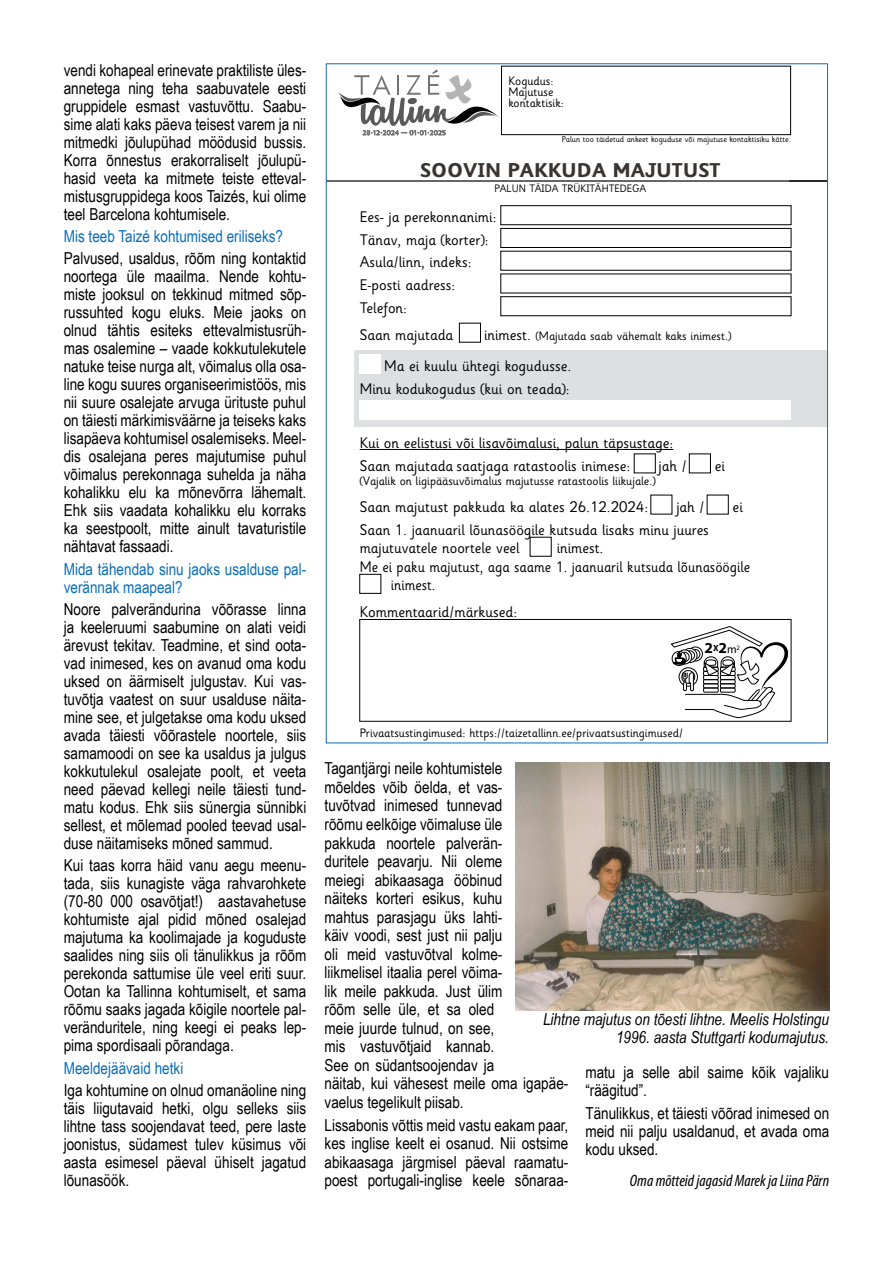
<style>
.page{position:relative;width:893px;height:1263px;background:#fff}
.page>*{position:absolute;margin:0;border:0;box-sizing:border-box;transform-origin:0 0}
.t1{font:700 19.8px "Sassoon Infant Std";color:#3a3431}
.t2{font:16.5px/18px "Arial Narrow";color:#000;text-align:justify}
.t3{font:16.5px/18px "Arial Narrow";color:#0b6db7}
.t4{font:italic 16.5px/18px "Arial Narrow";color:#000;text-align:right}
.t5{font:italic condensed 16.5px "Myriad Pro";color:#000}
.t6{font:15.3px/22.6px "Sassoon Infant Std";color:#000}
.t7{font:15.3px "Sassoon Infant Std";color:#000;scale:.95 1}
.t8{font:700 15.3px "Myriad Pro";color:#000}
.t9{font:12.3px/10.6px "Sassoon Infant Std";color:#000}
.t10{font:10.65px "Sassoon Infant Std";color:#000}
.t11{font:8.4px "Sassoon Infant Std";color:#000}
.s1{font-size:15.3px}
.s2{font-size:9px}
.s3{font-weight:400;font-size:11.55px}
</style>
<div class="page">
<div style="left:354px;top:350px;width:473px;height:76px;background:#dedfe0"></div>
<hr style="left:360px;top:449px;width:313px;height:1px;background:#000">
<div style="left:501px;top:228px;width:290px;height:20px;border:1px solid #000"></div>
<div style="left:360px;top:400px;width:431px;height:19px;background:#fff"></div>
<div style="left:360px;top:354px;width:21px;height:19px;background:#fff"></div>
<div style="left:459px;top:323px;width:22px;height:19px;border:1px solid #000"></div>
<div style="left:689px;top:454px;width:22px;height:19px;border:1px solid #000"></div>
<div style="left:360px;top:619px;width:431px;height:102px;border:1px solid #000"></div>
<div style="left:501px;top:66px;width:290px;height:69px;border:1px solid #000"></div>
<svg style="left:670px;top:626px;width:120px;height:92px"></svg>
<hr style="left:326px;top:180px;width:501px;height:2px;background:#000">
<svg style="left:338px;top:69px;width:161px;height:66px"></svg>
<img style="left:515px;top:762px;width:315px;height:248px">
<p class="t2" style="left:64px;top:60px;width:244px">vendi kohapeal erinevate praktiliste üles&shy;annetega ning teha saabuvatele eesti gruppidele esmast vastuvõttu. Saabu&shy;sime alati kaks päeva teisest varem ja nii mitmedki jõulupühad möödusid bussis.<br>Korra õnnestus erakorraliselt jõulupü&shy;hasid veeta ka mitmete teiste etteval&shy;mistusgruppidega koos Taizés, kui olime teel Barcelona kohtumisele.</p>
<p class="t3" style="left:64px;top:227px;width:221px">Mis teeb Taizé kohtumised eriliseks?</p>
<p class="t2" style="left:64px;top:249px;width:244px">Palvused, usaldus, rõõm ning kontaktid noortega üle maailma. Nende kohtu&shy;miste jooksul on tekkinud mitmed sõp&shy;russuhted kogu eluks. Meie jaoks on olnud tähtis esiteks ettevalmistusrüh&shy;mas osalemine – vaade kokkutulekutele natuke teise nurga alt, võimalus olla osa&shy;line kogu suures organiseerimistöös, mis nii suure osalejate arvuga ürituste puhul on täiesti märkimisväärne ja teiseks kaks lisapäeva kohtumisel osalemiseks. Meel&shy;dis osalejana peres majutumise puhul võimalus perekonnaga suhelda ja näha kohalikku elu ka mõnevõrra lähemalt.<br>Ehk siis vaadata kohalikku elu korraks ka seestpoolt, mitte ainult tavaturistile nähtavat fassaadi.</p>
<p class="t3" style="left:64px;top:559px;width:244px">Mida tähendab sinu jaoks usalduse pal&shy;verännak maapeal?</p>
<p class="t2" style="left:64px;top:599px;width:244px">Noore palverändurina võõrasse linna ja keeleruumi saabumine on alati veidi ärevust tekitav. Teadmine, et sind oota&shy;vad inimesed, kes on avanud oma kodu uksed on äärmiselt julgustav. Kui vas&shy;tuvõtja vaatest on suur usalduse näita&shy;mine see, et julgetakse oma kodu uksed avada täiesti võõrastele noortele, siis samamoodi on see ka usaldus ja julgus kokkutulekul osalejate poolt, et veeta need päevad kellegi neile täiesti tund&shy;matu kodus. Ehk siis sünergia sünnibki sellest, et mõlemad pooled teevad usal&shy;duse näitamiseks mõned sammud.</p>
<p class="t2" style="left:64px;top:856px;width:244px">Kui taas korra häid vanu aegu meenu&shy;tada, siis kunagiste väga rahvarohkete (70-80 000 osavõtjat!) aastavahetuse kohtumiste ajal pidid mõned osalejad majutuma ka koolimajade ja koguduste saalides ning siis oli tänulikkus ja rõõm perekonda sattumise üle veel eriti suur.<br>Ootan ka Tallinna kohtumiselt, et sama rõõmu saaks jagada kõigile noortele pal&shy;veränduritele, ning keegi ei peaks lep&shy;pima spordisaali põrandaga.</p>
<p class="t3" style="left:64px;top:1058px;width:121px">Meeldejäävaid hetki</p>
<p class="t2" style="left:64px;top:1080px;width:244px">Iga kohtumine on olnud omanäoline ning täis liigutavaid hetki, olgu selleks siis lihtne tass soojendavat teed, pere laste joonistus, südamest tulev küsimus või aasta esimesel päeval ühiselt jagatud lõunasöök.</p>
<p class="t9" style="left:509px;top:76px;width:57px">Kogudus:<br>Majutuse kontaktisik:</p>
<p class="t11" style="left:562px;top:134px;width:231px">Palun too täidetud ankeet koguduse või majutuse kontaktisiku kätte.</p>
<p class="t1" style="left:420px;top:158px;width:302px">SOOVIN PAKKUDA MAJUTUST</p>
<p class="t10" style="left:494px;top:182px;width:153px">PALUN TÄIDA TRÜKITÄHTEDEGA</p>
<p class="t6" style="left:360px;top:206px;width:138px">Ees- ja perekonnanimi:<br>Tänav, maja (korter):<br>Asula/linn, indeks:<br>E-posti aadress:<br>Telefon:</p>
<p class="t6" style="left:360px;top:324px;width:95px">Saan majutada</p>
<p class="t9" style="left:484px;top:331px;width:249px"><span class="s1">inimest.</span> (Majutada saab vähemalt kaks inimest.)</p>
<p class="t6" style="left:360px;top:355px;width:213px;text-align:right">Ma ei kuulu ühtegi kogudusse.<br>Minu kodukogudus (kui on teada):</p>
<p class="t6" style="left:360px;top:432px;width:315px">Kui on eelistusi või lisavõimalusi, palun täpsustage:<br>Saan majutada saatjaga ratastoolis inimese:</p>
<p class="t6" style="left:659px;top:454px;width:30px">jah /</p>
<p class="t6" style="left:715px;top:454px;width:12px">ei</p>
<p class="t9" style="left:360px;top:476px;width:297px">(Vajalik on ligipääsuvõimalus majutusse ratastoolis liikujale.)</p>
<p class="t6" style="left:360px;top:496px;width:290px">Saan majutust pakkuda ka alates 26.12.2024:</p>
<p class="t6" style="left:676px;top:496px;width:30px">jah /</p>
<p class="t6" style="left:733px;top:496px;width:12px">ei</p>
<p class="t6" style="left:360px;top:521px;width:351px;line-height:18.3px">Saan 1. jaanuaril lõunasöögile kutsuda lisaks minu juures majutuvatele noortele veel</p>
<p class="t6" style="left:557px;top:537px;width:48px">inimest.</p>
<p class="t7" style="left:360px;top:557px;width:412px">Me ei paku majutust, aga saame 1. jaanuaril kutsuda lõunasöögile</p>
<p class="t7" style="left:391px;top:576px;width:48px">inimest.</p>
<p class="t6" style="left:360px;top:601px;width:159px">Kommentaarid/märkused:</p>
<p class="t8" style="left:704px;top:638px;width:37px">2<span class="s2">X</span>2<span class="s3">m</span><sup>2</sup></p>
<p class="t9" style="left:360px;top:728px;width:325px">Privaatsustingimused: https://taizetallinn.ee/privaatsustingimused/</p>
<p class="t2" style="left:325px;top:759px;width:245px;line-height:18.6px;text-align:left">Tagantjärgi neile kohtumistele<br>mõeldes võib öelda, et vas-<br>tuvõtvad inimesed tunnevad<br>rõõmu eelkõige võimaluse üle<br>pakkuda noortele palverän-<br>duritele peavarju. Nii oleme<br>meiegi abikaasaga ööbinud<br>näiteks korteri esikus, kuhu<br>mahtus parasjagu üks lahti-<br>käiv voodi, sest just nii palju<br>oli meid vastuvõtval kolme-<br>liikmelisel itaalia perel võima-<br>lik meile pakkuda. Just ülim<br>rõõm selle üle, et sa oled<br>meie juurde tulnud, on see,<br>mis vastuvõtjaid kannab.<br>See on südantsoojendav ja<br>näitab, kui vähesest meile oma igapäe&shy;vaelus tegelikult piisab.</p>
<p class="t2" style="left:325px;top:1115px;width:245px;line-height:18.6px">Lissabonis võttis meid vastu eakam paar, kes inglise keelt ei osanud. Nii ostsime abikaasaga järgmisel päeval raamatu&shy;poest portugali-inglise keele sõnaraa-</p>
<p class="t4" style="left:543px;top:1010px;width:287px">Lihtne majutus on tõesti lihtne. Meelis Holstingu<br>1996. aasta Stuttgarti kodumajutus.</p>
<p class="t2" style="left:585px;top:1062px;width:245px">matu ja selle abil saime kõik vajaliku “räägitud”.</p>
<p class="t2" style="left:585px;top:1103px;width:245px">Tänulikkus, et täiesti võõrad inimesed on meid nii palju usaldanud, et avada oma kodu uksed.</p>
<p class="t5" style="left:630px;top:1171px;width:201px">Oma mõtteid jagasid Marek ja Liina Pärn</p>
</div>
